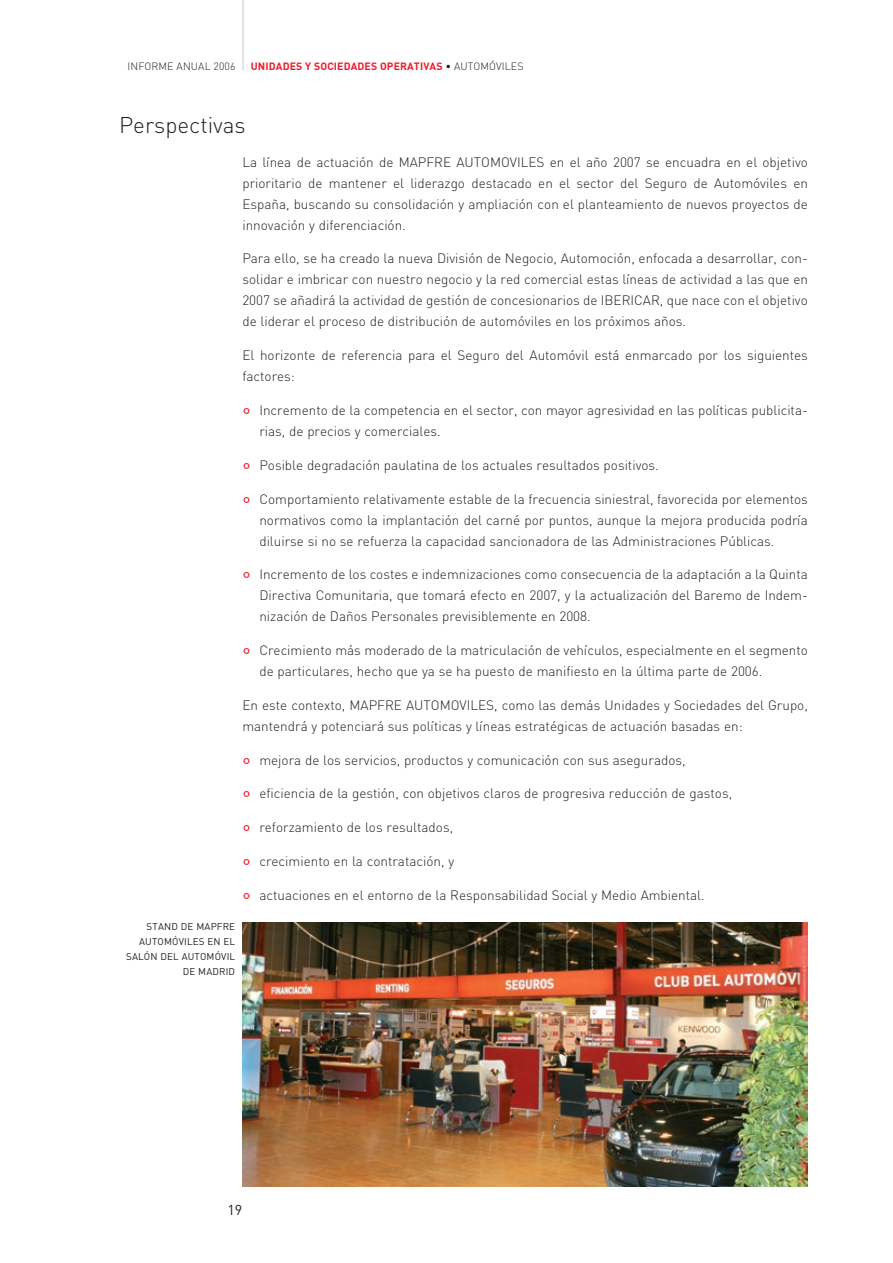
<style>
.page{position:relative;width:893px;height:1263px;background:#fff}
.page>*{position:absolute;margin:0;border:0;box-sizing:border-box;transform-origin:0 0}
.t1{font:300 22.5px "DIN";color:#231f20}
.t2{font:14.25px "DIN";color:#231f20}
.t3{font:300 13.5px/21px "DIN";color:#231f20;text-align:justify}
.t4{font:700 10.5px "DIN";letter-spacing:.01em;color:#ee1b2c}
.t5{font:300 10.5px "DIN";letter-spacing:.01em;color:#231f20}
.t6{font:9.75px/15px "DIN";letter-spacing:.015em;color:#231f20;text-align:right}
.s1{color:#231f20}
.s2{font-weight:300;color:#231f20}
.s3{font-weight:400;font-size:18px;color:#ee1b2c}
</style>
<div class="page">
<hr style="left:242px;top:0;width:2px;height:70px;background:#dcdddf">
<img style="left:242px;top:922px;width:566px;height:264px">
<p class="t5" style="left:128px;top:60px;width:109px">INFORME ANUAL 2006</p>
<p class="t4" style="left:251px;top:60px;width:274px">UNIDADES Y SOCIEDADES OPERATIVAS <span class="s1">•</span> <span class="s2">AUTOMÓVILES</span></p>
<h1 class="t1" style="left:119px;top:111px;width:128px">Perspectivas</h1>
<p class="t3" style="left:242px;top:151px;width:567px">La línea de actuación de MAPFRE AUTOMOVILES en el año 2007 se encuadra en el objetivo prioritario de mantener el liderazgo destacado en el sector del Seguro de Automóviles en España, buscando su consolidación y ampliación con el planteamiento de nuevos proyectos de innovación y diferenciación.</p>
<p class="t3" style="left:242px;top:248px;width:567px">Para ello, se ha creado la nueva División de Negocio, Automoción, enfocada a desarrollar, con&shy;solidar e imbricar con nuestro negocio y la red comercial estas líneas de actividad a las que en 2007 se añadirá la actividad de gestión de concesionarios de IBERICAR, que nace con el objetivo de liderar el proceso de distribución de automóviles en los próximos años.</p>
<p class="t3" style="left:242px;top:345px;width:567px">El horizonte de referencia para el Seguro del Automóvil está enmarcado por los siguientes factores:</p>
<p class="t3" style="left:259px;top:399px;width:550px;text-indent:-17px"><span class="s3">°</span> Incremento de la competencia en el sector, con mayor agresividad en las políticas publicita&shy;rias, de precios y comerciales.</p>
<p class="t3" style="left:242px;top:454px;width:418px"><span class="s3">°</span> Posible degradación paulatina de los actuales resultados positivos.</p>
<p class="t3" style="left:259px;top:488px;width:550px;text-indent:-17px"><span class="s3">°</span> Comportamiento relativamente estable de la frecuencia siniestral, favorecida por elementos normativos como la implantación del carné por puntos, aunque la mejora producida podría diluirse si no se refuerza la capacidad sancionadora de las Administraciones Públicas.</p>
<p class="t3" style="left:259px;top:564px;width:550px;text-indent:-17px"><span class="s3">°</span> Incremento de los costes e indemnizaciones como consecuencia de la adaptación a la Quinta Directiva Comunitaria, que tomará efecto en 2007, y la actualización del Baremo de Indem&shy;nización de Daños Personales previsiblemente en 2008.</p>
<p class="t3" style="left:259px;top:639px;width:550px;text-indent:-17px"><span class="s3">°</span> Crecimiento más moderado de la matriculación de vehículos, especialmente en el segmento de particulares, hecho que ya se ha puesto de manifiesto en la última parte de 2006.</p>
<p class="t3" style="left:242px;top:694px;width:567px">En este contexto, MAPFRE AUTOMOVILES, como las demás Unidades y Sociedades del Grupo, mantendrá y potenciará sus políticas y líneas estratégicas de actuación basadas en:</p>
<p class="t3" style="left:242px;top:749px;width:445px"><span class="s3">°</span> mejora de los servicios, productos y comunicación con sus asegurados,</p>
<p class="t3" style="left:242px;top:783px;width:491px"><span class="s3">°</span> eficiencia de la gestión, con objetivos claros de progresiva reducción de gastos,</p>
<p class="t3" style="left:242px;top:817px;width:212px"><span class="s3">°</span> reforzamiento de los resultados,</p>
<p class="t3" style="left:242px;top:850px;width:213px"><span class="s3">°</span> crecimiento en la contratación, y</p>
<p class="t3" style="left:242px;top:884px;width:464px"><span class="s3">°</span> actuaciones en el entorno de la Responsabilidad Social y Medio Ambiental.</p>
<p class="t6" style="left:126px;top:919px;width:110px">STAND DE MAPFRE<br>AUTOMÓVILES EN EL<br>SALÓN DEL AUTOMÓVIL<br>DE MADRID</p>
<p class="t2" style="left:227px;top:1201px;width:16px">19</p>
</div>
